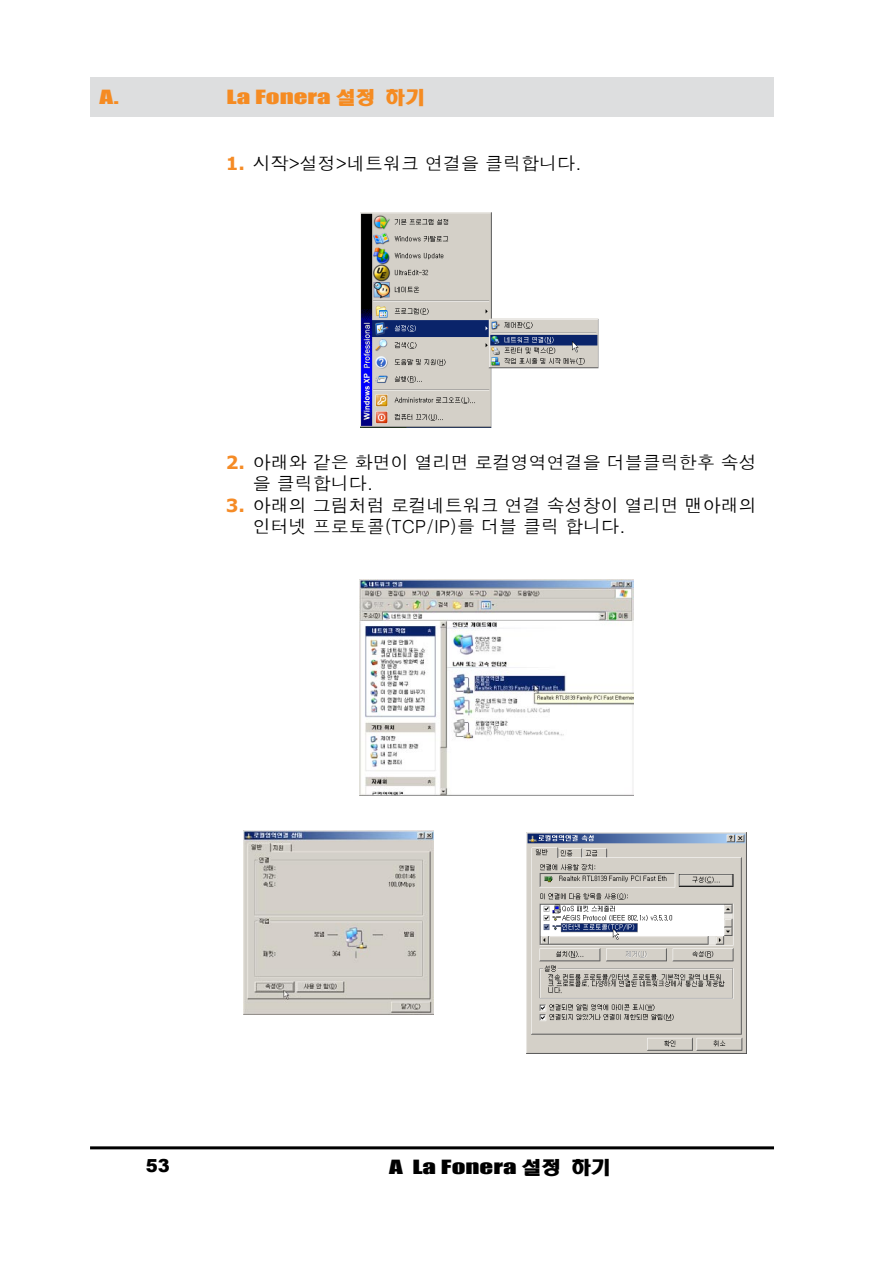
<style>
.page{position:relative;width:893px;height:1263px;background:#fff}
.page>*{position:absolute;margin:0;border:0;box-sizing:border-box;transform-origin:0 0}
.t1{font:18px/21.6px "Dotum";color:#000}
.t2{font:18px "Impact";color:#f58b22;scale:1.5 1}
.t3{font:18px "Impact";color:#000;scale:1.5 1}
.t4{font:900 18px "Arial";color:#000}
.s1{font-family:"Headline R HM";color:#f58b21}
.s2{font-family:"Verdana";font-weight:700;color:#f58b26}
.s3{font-family:"Headline R HM"}
</style>
<div class="page">
<div style="left:90px;top:77px;width:684px;height:40px;background:#dddedf"></div>
<hr style="left:90px;top:1146px;width:684px;height:3px;background:#000">
<img style="left:361px;top:212px;width:238px;height:215px">
<img style="left:359px;top:580px;width:275px;height:215px">
<img style="left:244px;top:830px;width:190px;height:184px">
<img style="left:526px;top:833px;width:221px;height:220px">
<p class="t2" style="left:99px;top:83px;width:14px">A.</p>
<p class="t2" style="left:227px;top:83px;width:134px">La Fonera <span class="s1">설정 하기</span></p>
<p class="t1" style="left:226px;top:152px;width:358px"><span class="s2">1.</span> 시작&gt;설정&gt;네트워크 연결을 클릭합니다.</p>
<p class="t1" style="left:253px;top:451px;width:506px;text-indent:-27px"><span class="s2">2.</span> 아래와 같은 화면이 열리면 로컬영역연결을 더블클릭한후 속성 을 클릭합니다.</p>
<p class="t1" style="left:253px;top:495px;width:506px;text-indent:-27px"><span class="s2">3.</span> 아래의 그림처럼 로컬네트워크 연결 속성창이 열리면 맨아래의 인터넷 프로토콜(TCP/IP)를 더블 클릭 합니다.</p>
<p class="t4" style="left:146px;top:1152px;width:26px">53</p>
<p class="t3" style="left:389px;top:1152px;width:149px">A La Fonera <span class="s3">설정 하기</span></p>
</div>
